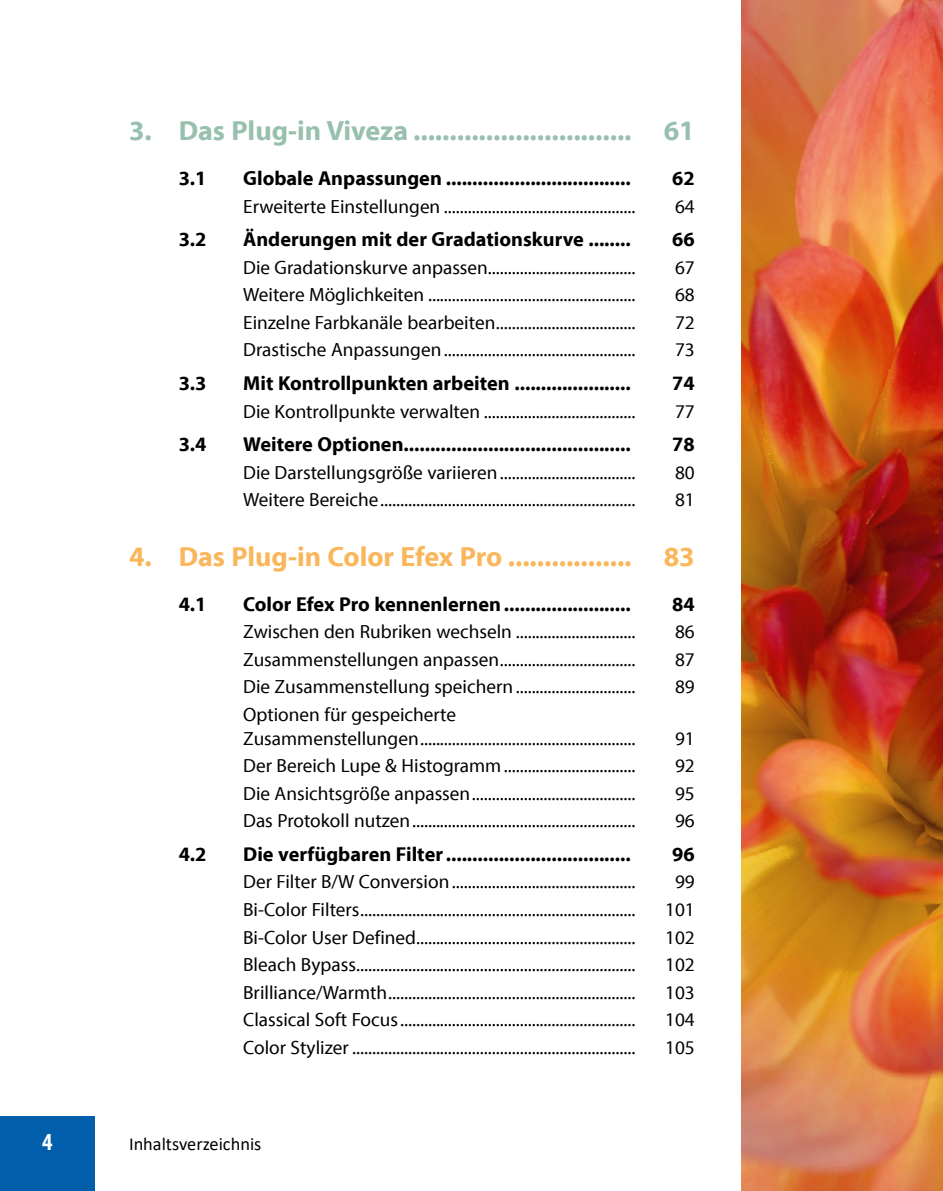
<style>
.page{position:relative;width:943px;height:1191px;background:#fff}
.page>*{position:absolute;margin:0;border:0;box-sizing:border-box;transform-origin:0 0}
.t1{font:700 28px "Myriad Pro";color:#98c0ae}
.t2{font:700 28px "Myriad Pro";color:#f9b65b}
.t3{font:700 condensed 24.5px "Myriad Pro";color:#fff}
.t4{font:700 20.3px "Myriad Pro";color:#000}
.t5{font:19.25px/23.8px "Myriad Pro";color:#000}
.t6{font:18.38px "Calibri";color:#000}
</style>
<div class="page">
<div style="left:0;top:1116px;width:94px;height:75px;background:#005eab"></div>
<img style="left:742px;top:0;width:201px;height:1191px">
<p class="t1" style="left:129px;top:112px;width:567px">3. Das Plug-in Viveza .............................. 61</p>
<p class="t4" style="left:179px;top:165px;width:29px">3.1</p>
<p class="t4" style="left:243px;top:165px;width:389px">Globale Anpassungen ...................................</p>
<p class="t4" style="left:672px;top:165px;width:24px">62</p>
<p class="t5" style="left:243px;top:194px;width:393px">Erweiterte Einstellungen ................................................</p>
<p class="t5" style="left:675px;top:194px;width:21px">64</p>
<p class="t4" style="left:179px;top:226px;width:29px">3.2</p>
<p class="t4" style="left:243px;top:226px;width:389px">Änderungen mit der Gradationskurve ........</p>
<p class="t4" style="left:672px;top:226px;width:24px">66</p>
<p class="t5" style="left:243px;top:255px;width:393px">Die Gradationskurve anpassen.....................................</p>
<p class="t5" style="left:675px;top:255px;width:21px">67</p>
<p class="t5" style="left:243px;top:283px;width:393px">Weitere Möglichkeiten ....................................................</p>
<p class="t5" style="left:675px;top:283px;width:21px">68</p>
<p class="t5" style="left:243px;top:310px;width:393px">Einzelne Farbkanäle bearbeiten...................................</p>
<p class="t5" style="left:675px;top:310px;width:21px">72</p>
<p class="t5" style="left:243px;top:338px;width:393px">Drastische Anpassungen................................................</p>
<p class="t5" style="left:675px;top:338px;width:21px">73</p>
<p class="t4" style="left:179px;top:370px;width:29px">3.3</p>
<p class="t4" style="left:243px;top:370px;width:389px">Mit Kontrollpunkten arbeiten ......................</p>
<p class="t4" style="left:672px;top:370px;width:24px">74</p>
<p class="t5" style="left:243px;top:399px;width:393px">Die Kontrollpunkte verwalten ......................................</p>
<p class="t5" style="left:675px;top:399px;width:21px">77</p>
<p class="t4" style="left:179px;top:431px;width:29px">3.4</p>
<p class="t4" style="left:243px;top:431px;width:389px">Weitere Optionen...........................................</p>
<p class="t4" style="left:672px;top:431px;width:24px">78</p>
<p class="t5" style="left:243px;top:460px;width:393px">Die Darstellungsgröße variieren..................................</p>
<p class="t5" style="left:675px;top:460px;width:21px">80</p>
<p class="t5" style="left:243px;top:488px;width:393px">Weitere Bereiche................................................................</p>
<p class="t5" style="left:675px;top:488px;width:21px">81</p>
<p class="t2" style="left:129px;top:538px;width:567px">4. Das Plug-in Color Efex Pro ................. 83</p>
<p class="t4" style="left:179px;top:590px;width:29px">4.1</p>
<p class="t4" style="left:243px;top:590px;width:389px">Color Efex Pro kennenlernen ........................</p>
<p class="t4" style="left:672px;top:590px;width:24px">84</p>
<p class="t5" style="left:243px;top:619px;width:393px">Zwischen den Rubriken wechseln ..............................</p>
<p class="t5" style="left:675px;top:619px;width:21px">86</p>
<p class="t5" style="left:243px;top:647px;width:393px">Zusammenstellungen anpassen..................................</p>
<p class="t5" style="left:675px;top:647px;width:21px">87</p>
<p class="t5" style="left:243px;top:674px;width:393px">Die Zusammenstellung speichern..............................</p>
<p class="t5" style="left:675px;top:674px;width:21px">89</p>
<p class="t5" style="left:243px;top:702px;width:393px">Optionen für gespeicherte<br>Zusammenstellungen......................................................</p>
<p class="t5" style="left:675px;top:726px;width:21px">91</p>
<p class="t5" style="left:243px;top:753px;width:393px">Der Bereich Lupe &amp; Histogramm.................................</p>
<p class="t5" style="left:675px;top:753px;width:21px">92</p>
<p class="t5" style="left:243px;top:781px;width:393px">Die Ansichtsgröße anpassen.........................................</p>
<p class="t5" style="left:675px;top:781px;width:21px">95</p>
<p class="t5" style="left:243px;top:808px;width:393px">Das Protokoll nutzen........................................................</p>
<p class="t5" style="left:675px;top:808px;width:21px">96</p>
<p class="t4" style="left:179px;top:841px;width:29px">4.2</p>
<p class="t4" style="left:243px;top:841px;width:389px">Die verfügbaren Filter...................................</p>
<p class="t4" style="left:672px;top:841px;width:24px">96</p>
<p class="t5" style="left:243px;top:869px;width:393px">Der Filter B/W Conversion..............................................</p>
<p class="t5" style="left:675px;top:869px;width:21px">99</p>
<p class="t5" style="left:243px;top:897px;width:393px">Bi-Color Filters.....................................................................</p>
<p class="t5" style="left:665px;top:897px;width:31px">101</p>
<p class="t5" style="left:243px;top:925px;width:393px">Bi-Color User Defined.......................................................</p>
<p class="t5" style="left:665px;top:925px;width:31px">102</p>
<p class="t5" style="left:243px;top:952px;width:393px">Bleach Bypass......................................................................</p>
<p class="t5" style="left:665px;top:952px;width:31px">102</p>
<p class="t5" style="left:243px;top:980px;width:393px">Brilliance/Warmth..............................................................</p>
<p class="t5" style="left:665px;top:980px;width:31px">103</p>
<p class="t5" style="left:243px;top:1007px;width:393px">Classical Soft Focus...........................................................</p>
<p class="t5" style="left:665px;top:1007px;width:31px">104</p>
<p class="t5" style="left:243px;top:1035px;width:393px">Color Stylizer .......................................................................</p>
<p class="t5" style="left:665px;top:1035px;width:31px">105</p>
<p class="t3" style="left:42px;top:1126px;width:12px">4</p>
<p class="t6" style="left:129px;top:1130px;width:134px">Inhaltsverzeichnis</p>
</div>
